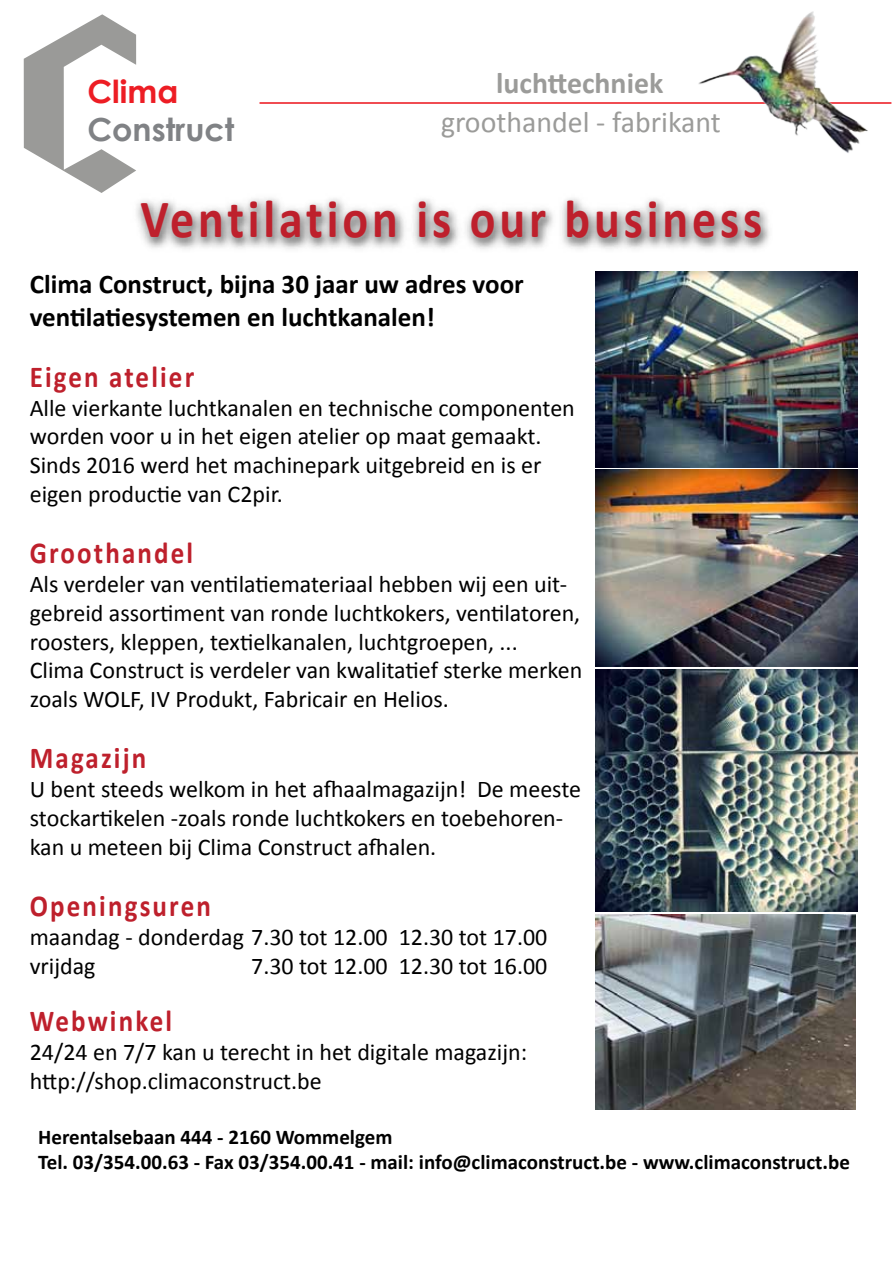
<style>
.page{position:relative;width:893px;height:1263px;background:#fff}
.page>*{position:absolute;margin:0;border:0;box-sizing:border-box;transform-origin:0 0}
.t1{font:700 54.3px "Calibri";letter-spacing:.08em;color:#be202c;scale:.88 1}
.t2{font:700 31.8px "Century Gothic";color:#808285}
.t3{font:700 31.8px "Century Gothic";color:#ed1d24}
.t4{font:700 30.45px "Calibri";letter-spacing:.08em;color:#be202c;scale:.88 1}
.t5{font:29.85px "Calibri";color:#9b9b99}
.t6{font:700 29.85px "Calibri";color:#9b9b99}
.t7{font:700 27px/32.4px "Calibri";color:#000}
.t8{font:24px/28.8px "Calibri";color:#000}
.t9{font:700 21px/25.2px "Calibri";color:#000}
</style>
<div class="page">
<div style="left:132px;top:191px;width:638px;height:56px;background:#fff;opacity:.75"></div>
<img style="left:595px;top:470px;width:262px;height:196px">
<img style="left:595px;top:271px;width:262px;height:197px">
<img style="left:595px;top:669px;width:262px;height:243px">
<img style="left:595px;top:915px;width:260px;height:194px">
<svg style="left:24px;top:14px;width:112px;height:179px"></svg>
<hr style="left:259px;top:102px;width:632px;height:2px;background:#ed1c24">
<img style="left:693px;top:11px;width:190px;height:142px">
<h2 class="t3" style="left:87px;top:68px;width:93px">Clima</h2>
<h2 class="t2" style="left:87px;top:106px;width:149px">Construct</h2>
<p class="t6" style="left:496px;top:62px;width:169px">luchttechniek</p>
<p class="t5" style="left:441px;top:102px;width:281px">groothandel - fabrikant</p>
<h1 class="t1" style="left:141px;top:181px;width:708px">Ventilation is our business</h1>
<p class="t7" style="left:30px;top:267px;width:495px">Clima Construct, bijna 30 jaar uw adres voor ventilatiesystemen en luchtkanalen!</p>
<p class="t4" style="left:30px;top:355px;width:188px">Eigen atelier</p>
<p class="t8" style="left:30px;top:392px;width:547px">Alle vierkante luchtkanalen en technische componenten worden voor u in het eigen atelier op maat gemaakt.<br>Sinds 2016 werd het machinepark uitgebreid en is er eigen productie van C2pir.</p>
<p class="t4" style="left:30px;top:531px;width:187px">Groothandel</p>
<p class="t8" style="left:30px;top:569px;width:554px">Als verdeler van ventilatiemateriaal hebben wij een uit&shy;gebreid assortiment van ronde luchtkokers, ventilatoren, roosters, kleppen, textielkanalen, luchtgroepen, ...<br>Clima Construct is verdeler van kwalitatief sterke merken zoals WOLF, IV Produkt, Fabricair en Helios.</p>
<p class="t4" style="left:30px;top:737px;width:134px">Magazijn</p>
<p class="t8" style="left:30px;top:774px;width:553px">U bent steeds welkom in het afhaalmagazijn! De meeste stockartikelen -zoals ronde luchtkokers en toebehoren&shy;kan u meteen bij Clima Construct afhalen.</p>
<p class="t4" style="left:30px;top:884px;width:207px">Openingsuren</p>
<p class="t8" style="left:30px;top:922px;width:519px">maandag - donderdag 7.30 tot 12.00 12.30 tot 17.00 vrijdag</p>
<p class="t8" style="left:251px;top:950px;width:298px">7.30 tot 12.00 12.30 tot 16.00</p>
<p class="t4" style="left:30px;top:999px;width:163px">Webwinkel</p>
<p class="t8" style="left:30px;top:1037px;width:499px">24/24 en 7/7 kan u terecht in het digitale magazijn: http://shop.climaconstruct.be</p>
<p class="t9" style="left:38px;top:1123px;width:813px">Herentalsebaan 444 - 2160 Wommelgem<br>Tel. 03/354.00.63 - Fax 03/354.00.41 - mail: info@climaconstruct.be - www.climaconstruct.be</p>
</div>
